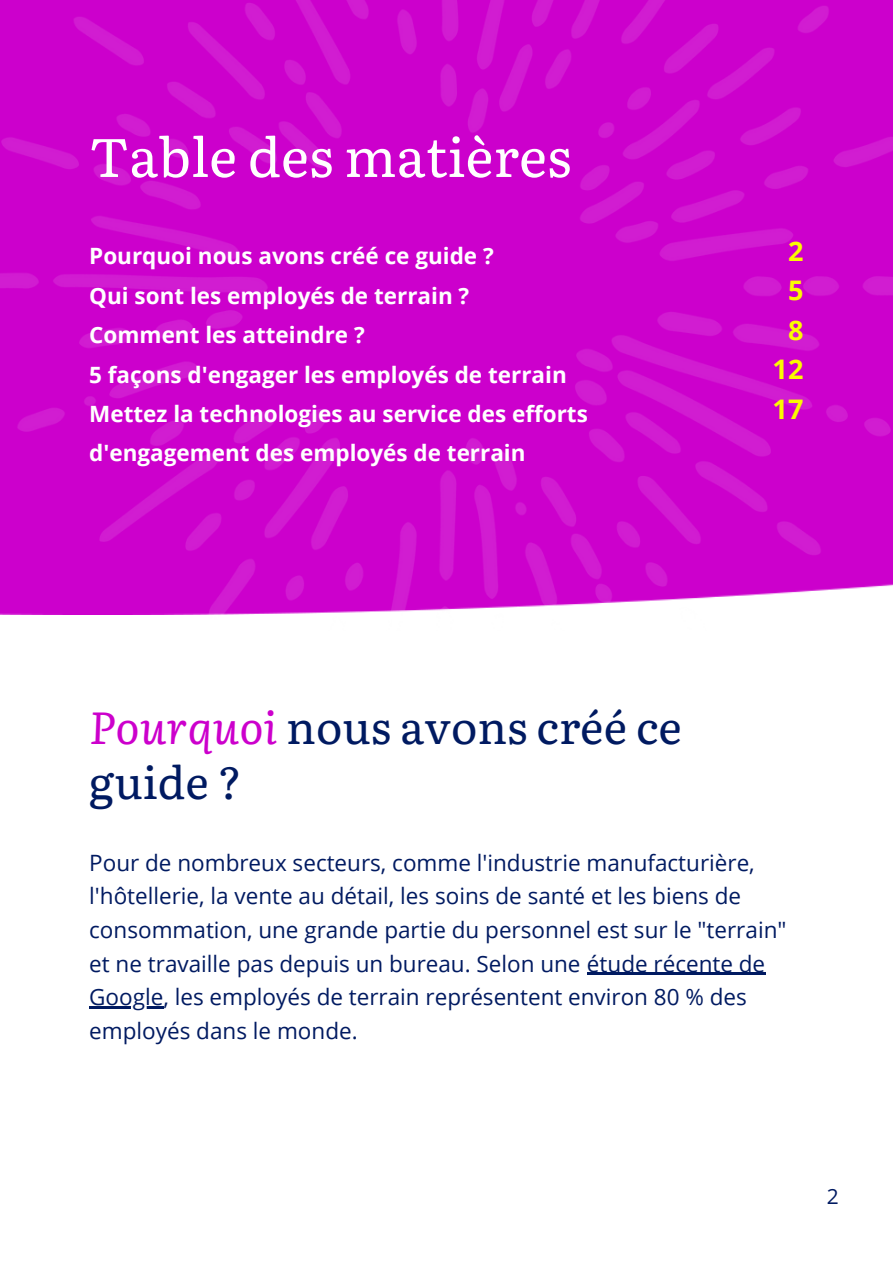
<style>
.page{position:relative;width:893px;height:1264px;background:#fff}
.page>*{position:absolute;margin:0;border:0;box-sizing:border-box;transform-origin:0 0}
.t1{font:54px "Literata";color:#fff}
.t2{font:45px/55.1px "Literata";color:#001a61}
.t3{font:700 27px/39.3px "Open Sans";color:#fafa00;text-align:center}
.t4{font:22.5px/33.8px "Open Sans";color:#001a61}
.t5{font:700 22.5px/39.3px "Open Sans";color:#fff}
.t6{font:21px "Open Sans";color:#001a61}
.s1{font-style:italic;color:#c0c}
</style>
<div class="page">
<img style="left:0;top:0;width:892px;height:615px">
<hr style="left:587px;top:972px;width:178px;height:3px;background:#001a61">
<hr style="left:89px;top:1006px;width:74px;height:2px;background:#001a61">
<h1 class="t1" style="left:89px;top:113px;width:483px">Table des matières</h1>
<p class="t5" style="left:89px;top:236px;width:500px">Pourquoi nous avons créé ce guide ?<br>Qui sont les employés de terrain ?<br>Comment les atteindre ?<br>5 façons d'engager les employés de terrain Mettez la technologies au service des efforts d'engagement des employés de terrain</p>
<p class="t3" style="left:772px;top:231px;width:32px">2<br>5<br>8<br>12<br>17</p>
<h2 class="t2" style="left:89px;top:696px;width:594px"><span class="s1">Pourquoi</span> nous avons créé ce guide ?</h2>
<p class="t4" style="left:89px;top:844px;width:698px">Pour de nombreux secteurs, comme l'industrie manufacturière, l'hôtellerie, la vente au détail, les soins de santé et les biens de consommation, une grande partie du personnel est sur le "terrain" et ne travaille pas depuis un bureau. Selon une étude récente de Google, les employés de terrain représentent environ 80 % des employés dans le monde.</p>
<p class="t6" style="left:826px;top:1181px;width:13px">2</p>
</div>
